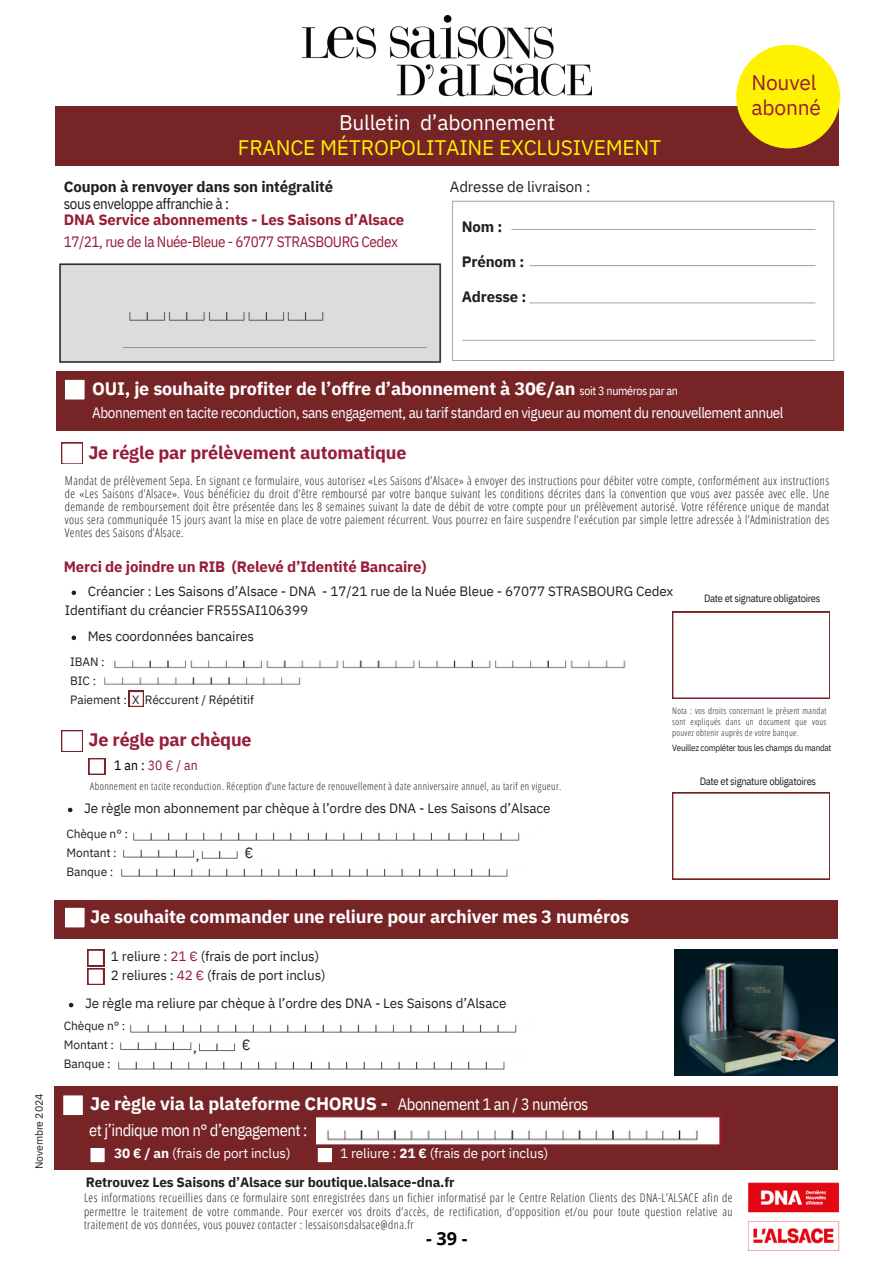
<style>
.page{position:relative;width:894px;height:1264px;background:#fff}
.page>*{position:absolute;margin:0;border:0;box-sizing:border-box;transform-origin:0 0}
.t1{font:21px "IBM Plex Sans";letter-spacing:-.01em;color:#fff200}
.t2{font:21px "IBM Plex Sans";letter-spacing:-.01em;color:#fff}
.t3{font:21px/24.8px "IBM Plex Sans";letter-spacing:-.01em;color:#971c37}
.t4{font:700 18px "IBM Plex Sans";letter-spacing:-.01em;color:#fff}
.t5{font:700 18px "IBM Plex Sans";letter-spacing:-.01em;color:#971c37}
.t6{font:700 18px "Open Sans";color:#000}
.t7{font:16.5px "IBM Plex Sans Cond";letter-spacing:-.03em;color:#fff}
.t8{font:700 15px/16.8px "IBM Plex Sans";letter-spacing:-.01em;color:#971c37}
.t9{font:15px "IBM Plex Sans Cond";letter-spacing:-.03em;color:#fff}
.t10{font:15px "IBM Plex Sans Cond";letter-spacing:-.03em;color:#971c37}
.t11{font:700 15px "IBM Plex Sans";letter-spacing:-.01em;color:#231f20}
.t12{font:15px "IBM Plex Sans";letter-spacing:-.01em;color:#231f20}
.t13{font:15px "IBM Plex Sans Cond";color:#231f20}
.t14{font:13.5px "IBM Plex Sans";letter-spacing:-.01em;color:#231f20}
.t15{font:13.5px "IBM Plex Sans";letter-spacing:-.01em;color:#fff}
.t16{font:700 13.5px "IBM Plex Sans";letter-spacing:-.01em;color:#231f20}
.t17{font:13.5px "IBM Plex Sans Cond";letter-spacing:.01em;color:#971c37}
.t18{font:300 12px/13px "Open Sans Condensed";letter-spacing:.035em;color:#231f20;text-align:justify}
.t19{font:12px "IBM Plex Sans";letter-spacing:-.01em;color:#231f20}
.t20{font:12px "IBM Plex Sans Cond";letter-spacing:-.03em;color:#fff}
.t21{font:300 10.5px "Open Sans Condensed";letter-spacing:.03em;color:#231f20}
.t22{font:10.5px "IBM Plex Sans Cond";letter-spacing:-.03em;color:#231f20}
.t23{font:10.5px "IBM Plex Sans";letter-spacing:-.01em;color:#231f20}
.t24{font:300 9px/11.2px "Open Sans Condensed";letter-spacing:.03em;color:#231f20;text-align:justify}
.t25{font:9px "IBM Plex Sans Cond";letter-spacing:-.03em;color:#231f20}
.s1{color:#231f20}
.s2{font-family:"IBM Plex Sans Cond";font-weight:400;color:#231f20}
.s3{color:#000}
.s4{color:#971c37}
.s5{font-weight:700}
</style>
<div class="page">
<div style="left:55px;top:106px;width:783px;height:59px;background:#762425"></div>
<div style="left:736px;top:45px;width:103px;height:103px;background:#fff200;border-radius:50%"></div>
<div style="left:56px;top:371px;width:787px;height:59px;background:#762425"></div>
<div style="left:54px;top:900px;width:782px;height:39px;background:#762425"></div>
<img style="left:674px;top:949px;width:163px;height:126px">
<svg style="left:672px;top:611px;width:157px;height:87px"></svg>
<img style="left:114px;top:660px;width:512px;height:9px">
<svg style="left:129px;top:691px;width:14px;height:15px"></svg>
<svg style="left:61px;top:730px;width:22px;height:21px"></svg>
<div style="left:54px;top:1086px;width:782px;height:83px;background:#762425"></div>
<svg style="left:61px;top:442px;width:22px;height:22px"></svg>
<svg style="left:89px;top:758px;width:16px;height:16px"></svg>
<img style="left:133px;top:832px;width:387px;height:9px">
<img style="left:123px;top:839px;width:124px;height:18px">
<img style="left:121px;top:857px;width:387px;height:20px">
<img style="left:104px;top:677px;width:197px;height:8px">
<svg style="left:672px;top:792px;width:157px;height:87px"></svg>
<svg style="left:65px;top:907px;width:20px;height:21px"></svg>
<svg style="left:88px;top:949px;width:16px;height:35px"></svg>
<img style="left:130px;top:1024px;width:387px;height:9px">
<img style="left:120px;top:1031px;width:125px;height:18px">
<img style="left:118px;top:1049px;width:387px;height:21px">
<img style="left:316px;top:1116px;width:405px;height:28px">
<svg style="left:63px;top:1095px;width:20px;height:20px"></svg>
<svg style="left:90px;top:1148px;width:15px;height:15px"></svg>
<svg style="left:317px;top:1148px;width:15px;height:15px"></svg>
<img style="left:748px;top:1182px;width:92px;height:69px">
<img style="left:59px;top:263px;width:383px;height:100px">
<img style="left:452px;top:200px;width:383px;height:161px">
<svg style="left:72px;top:590px;width:4px;height:5px"></svg>
<svg style="left:72px;top:635px;width:4px;height:5px"></svg>
<svg style="left:68px;top:807px;width:4px;height:5px"></svg>
<svg style="left:69px;top:1002px;width:4px;height:5px"></svg>
<img style="left:302px;top:15px;width:289px;height:82px">
<svg style="left:65px;top:379px;width:20px;height:21px"></svg>
<p class="t2" style="left:339px;top:109px;width:218px">Bulletin d’abonnement</p>
<p class="t1" style="left:238px;top:133px;width:425px">FRANCE MÉTROPOLITAINE EXCLUSIVEMENT</p>
<p class="t8" style="left:64px;top:178px;width:342px"><span class="s1">Coupon à renvoyer dans son intégralité<br></span><span class="s2">sous enveloppe affranchie à :<br></span>DNA Service abonnements - Les Saisons d’Alsace</p>
<p class="t10" style="left:64px;top:231px;width:335px">17/21, rue de la Nuée-Bleue - 67077 STRASBOURG Cedex</p>
<p class="t12" style="left:450px;top:176px;width:142px">Adresse de livraison :</p>
<h4 class="t11" style="left:461px;top:217px;width:42px">Nom :</h4>
<h4 class="t11" style="left:461px;top:252px;width:64px">Prénom :</h4>
<h4 class="t11" style="left:461px;top:286px;width:66px">Adresse :</h4>
<h2 class="t3" style="left:751px;top:70px;width:71px">Nouvel abonné</h2>
<p class="t23" style="left:32px;top:1169px;width:77px;rotate:-90deg">Novembre 2024</p>
<p class="t4" style="left:92px;top:376px;width:484px">OUI, je souhaite profiter de l’offre d’abonnement à 30€/an</p>
<p class="t20" style="left:579px;top:382px;width:100px">soit 3 numéros par an</p>
<p class="t9" style="left:92px;top:402px;width:692px">Abonnement en tacite reconduction, sans engagement, au tarif standard en vigueur au moment du renouvellement annuel</p>
<h5 class="t5" style="left:88px;top:440px;width:319px">Je régle par prélèvement automatique</h5>
<p class="t18" style="left:65px;top:473px;width:765px">Mandat de prélèvement Sepa. En signant ce formulaire, vous autorisez «Les Saisons d’Alsace» à envoyer des instructions pour débiter votre compte, conformément aux instructions de «Les Saisons d’Alsace». Vous bénéficiez du droit d’être remboursé par votre banque suivant les conditions décrites dans la convention que vous avez passée avec elle. Une demande de remboursement doit être présentée dans les 8 semaines suivant la date de débit de votre compte pour un prélèvement autorisé. Votre référence unique de mandat vous sera communiquée 15 jours avant la mise en place de votre paiement récurrent. Vous pourrez en faire suspendre l’exécution par simple lettre adressée à l’Administration des Ventes des Saisons d’Alsace.</p>
<p class="t8" style="left:64px;top:557px;width:364px">Merci de joindre un RIB (Relevé d’Identité Bancaire)</p>
<p class="t14" style="left:88px;top:582px;width:587px">Créancier : Les Saisons d’Alsace - DNA - 17/21 rue de la Nuée Bleue - 67077 STRASBOURG Cedex</p>
<p class="t14" style="left:65px;top:601px;width:245px">Identifiant du créancier FR55SAI106399</p>
<p class="t14" style="left:88px;top:627px;width:168px">Mes coordonnées bancaires</p>
<p class="t22" style="left:703px;top:590px;width:118px">Date et signature obligatoires</p>
<p class="t19" style="left:70px;top:653px;width:36px">IBAN :</p>
<h1 class="t19" style="left:70px;top:672px;width:27px">BIC :</h1>
<h1 class="t19" style="left:70px;top:691px;width:185px">Paiement : X Réccurent / Répétitif</h1>
<p class="t5" style="left:89px;top:727px;width:164px">Je régle par chèque</p>
<p class="t17" style="left:114px;top:756px;width:85px"><span class="s3">1an:</span>30€/an</p>
<p class="t21" style="left:90px;top:779px;width:472px">Abonnement en tacite reconduction. Réception d’une facture de renouvellement à date anniversaire annuel, au tarif en vigueur.</p>
<p class="t14" style="left:84px;top:799px;width:468px">Je règle mon abonnement par chèque à l’ordre des DNA - Les Saisons d’Alsace</p>
<h5 class="t19" style="left:66px;top:825px;width:63px">Chèque n° :</h5>
<p class="t19" style="left:66px;top:844px;width:52px">Montant :</p>
<h4 class="t19" style="left:66px;top:863px;width:48px">Banque :</h4>
<h5 class="t13" style="left:196px;top:844px;width:5px">,</h5>
<h5 class="t13" style="left:245px;top:842px;width:10px">€</h5>
<h5 class="t4" style="left:90px;top:904px;width:540px">Je souhaite commander une reliure pour archiver mes 3 numéros</h5>
<p class="t14" style="left:111px;top:947px;width:210px">1 reliure : <span class="s4">21 €</span> (frais de port inclus)</p>
<p class="t14" style="left:111px;top:966px;width:216px">2 reliures : <span class="s4">42 €</span> (frais de port inclus)</p>
<p class="t14" style="left:85px;top:994px;width:423px">Je règle ma reliure par chèque à l’ordre des DNA - Les Saisons d’Alsace</p>
<p class="t19" style="left:64px;top:1017px;width:63px">Chèque n° :</p>
<h4 class="t19" style="left:64px;top:1036px;width:52px">Montant :</h4>
<h2 class="t19" style="left:64px;top:1055px;width:48px">Banque :</h2>
<p class="t13" style="left:193px;top:1036px;width:5px">,</p>
<h5 class="t13" style="left:242px;top:1034px;width:10px">€</h5>
<p class="t4" style="left:90px;top:1091px;width:299px">Je règle via la plateforme CHORUS -</p>
<p class="t7" style="left:89px;top:1119px;width:220px">et j’indique mon n° d’engagement :</p>
<p class="t7" style="left:397px;top:1092px;width:192px">Abonnement 1 an / 3 numéros</p>
<p class="t15" style="left:114px;top:1144px;width:178px"><span class="s5">30 € / an</span> (frais de port inclus)</p>
<p class="t15" style="left:340px;top:1144px;width:210px">1 reliure : <span class="s5">21 €</span> (frais de port inclus)</p>
<p class="t16" style="left:86px;top:1173px;width:370px">Retrouvez Les Saisons d’Alsace sur boutique.lalsace-dna.fr</p>
<p class="t24" style="left:672px;top:704px;width:155px">Nota : vos droits concernant le présent mandat sont expliqués dans un document que vous pouvez obtenir auprès de votre banque.</p>
<h2 class="t25" style="left:672px;top:741px;width:161px">Veuillez compléter tous les champs du mandat</h2>
<p class="t22" style="left:699px;top:774px;width:118px">Date et signature obligatoires</p>
<p class="t18" style="left:84px;top:1190px;width:650px;line-height:13.5px">Les informations recueillies dans ce formulaire sont enregistrées dans un fichier informatisé par le Centre Relation Clients des DNA-L’ALSACE afin de permettre le traitement de votre commande. Pour exercer vos droits d’accès, de rectification, d’opposition et/ou pour toute question relative au traitement de vos données, vous pouvez contacter : lessaisonsdalsace@dna.fr</p>
<p class="t6" style="left:426px;top:1225px;width:43px">- 39 -</p>
</div>
